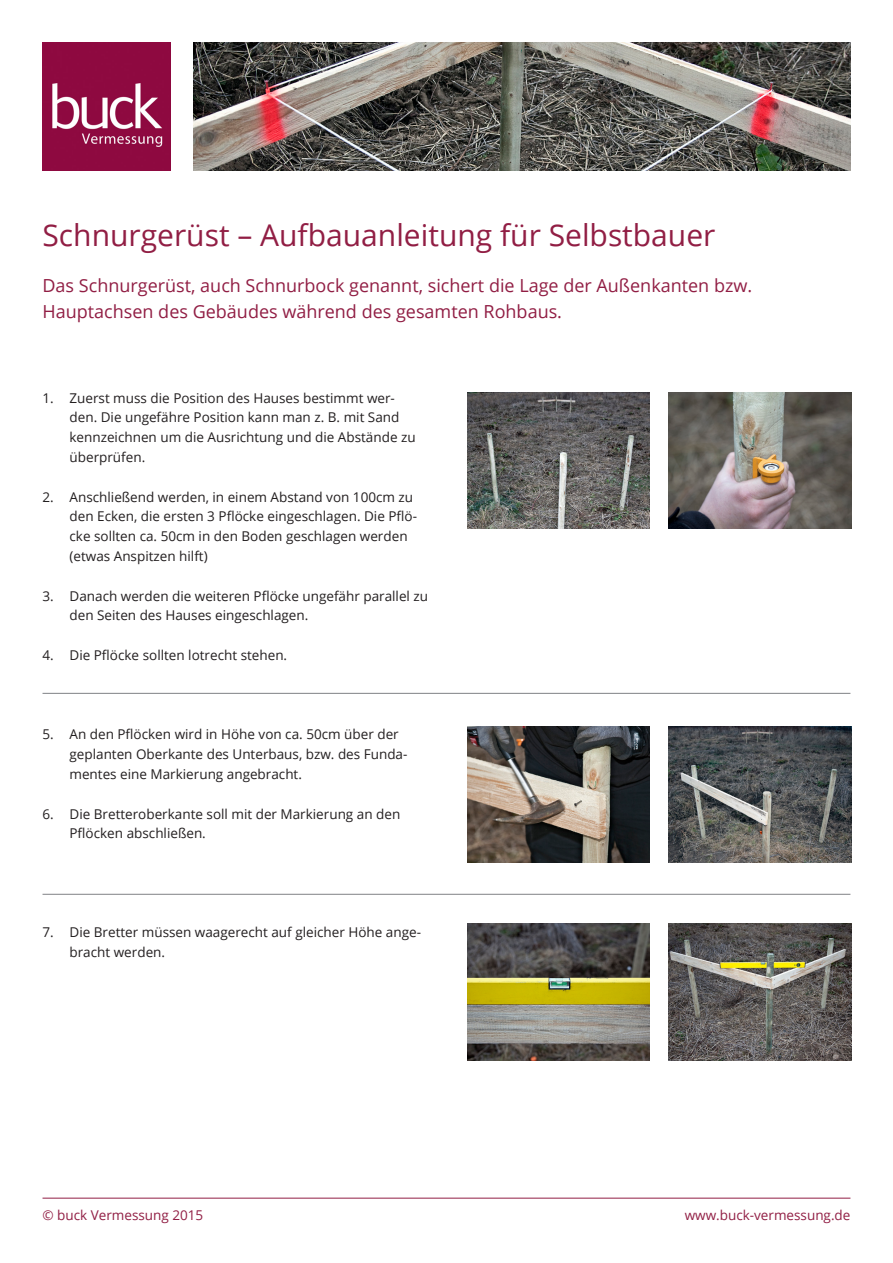
<style>
.page{position:relative;width:893px;height:1263px;background:#fff}
.page>*{position:absolute;margin:0;border:0;box-sizing:border-box;transform-origin:0 0}
.t1{font:30px "Open Sans";color:#911e44}
.t2{font:18px/25.8px "Open Sans";color:#911e44}
.t3{font:13.5px/19.8px "Open Sans";color:#231f20}
.t4{font:13.5px "Open Sans";color:#911e44}
</style>
<div class="page">
<img style="left:193px;top:43px;width:657px;height:127px">
<img style="left:43px;top:43px;width:127px;height:127px">
<img style="left:468px;top:392px;width:182px;height:137px">
<img style="left:468px;top:726px;width:182px;height:136px">
<img style="left:468px;top:924px;width:182px;height:136px">
<img style="left:669px;top:392px;width:182px;height:137px">
<img style="left:669px;top:726px;width:182px;height:136px">
<img style="left:669px;top:924px;width:182px;height:136px">
<hr style="left:43px;top:1198px;width:807px;height:1px;background:#911e44">
<hr style="left:43px;top:693px;width:807px;height:1px;background:#808285">
<hr style="left:43px;top:894px;width:807px;height:1px;background:#808285">
<h1 class="t1" style="left:43px;top:215px;width:674px">Schnurgerüst – Aufbauanleitung für Selbstbauer</h1>
<h2 class="t2" style="left:43px;top:272px;width:711px">Das Schnurgerüst, auch Schnurbock genannt, sichert die Lage der Außenkanten bzw.<br>Hauptachsen des Gebäudes während des gesamten Rohbaus.</h2>
<p class="t3" style="left:70px;top:387px;width:348px;text-indent:-27px">1. Zuerst muss die Position des Hauses bestimmt wer&shy;den. Die ungefähre Position kann man z. B. mit Sand kennzeichnen um die Ausrichtung und die Abstände zu überprüfen.</p>
<p class="t3" style="left:70px;top:486px;width:349px;text-indent:-27px">2. Anschließend werden, in einem Abstand von 100cm zu den Ecken, die ersten 3 Pflöcke eingeschlagen. Die Pflö&shy;cke sollten ca. 50cm in den Boden geschlagen werden (etwas Anspitzen hilft)</p>
<p class="t3" style="left:70px;top:585px;width:360px;text-indent:-27px">3. Danach werden die weiteren Pflöcke ungefähr parallel zu den Seiten des Hauses eingeschlagen.</p>
<p class="t3" style="left:43px;top:645px;width:246px">4. Die Pflöcke sollten lotrecht stehen.</p>
<p class="t3" style="left:70px;top:724px;width:339px;text-indent:-27px">5. An den Pflöcken wird in Höhe von ca. 50cm über der geplanten Oberkante des Unterbaus, bzw. des Funda&shy;mentes eine Markierung angebracht.</p>
<p class="t3" style="left:70px;top:803px;width:332px;text-indent:-27px">6. Die Bretteroberkante soll mit der Markierung an den<br>Pflöcken abschließen.</p>
<p class="t3" style="left:70px;top:922px;width:353px;text-indent:-27px">7. Die Bretter müssen waagerecht auf gleicher Höhe ange&shy;bracht werden.</p>
<p class="t4" style="left:43px;top:1206px;width:162px">© buck Vermessung 2015</p>
<p class="t4" style="left:685px;top:1206px;width:167px">www.buck-vermessung.de</p>
</div>
